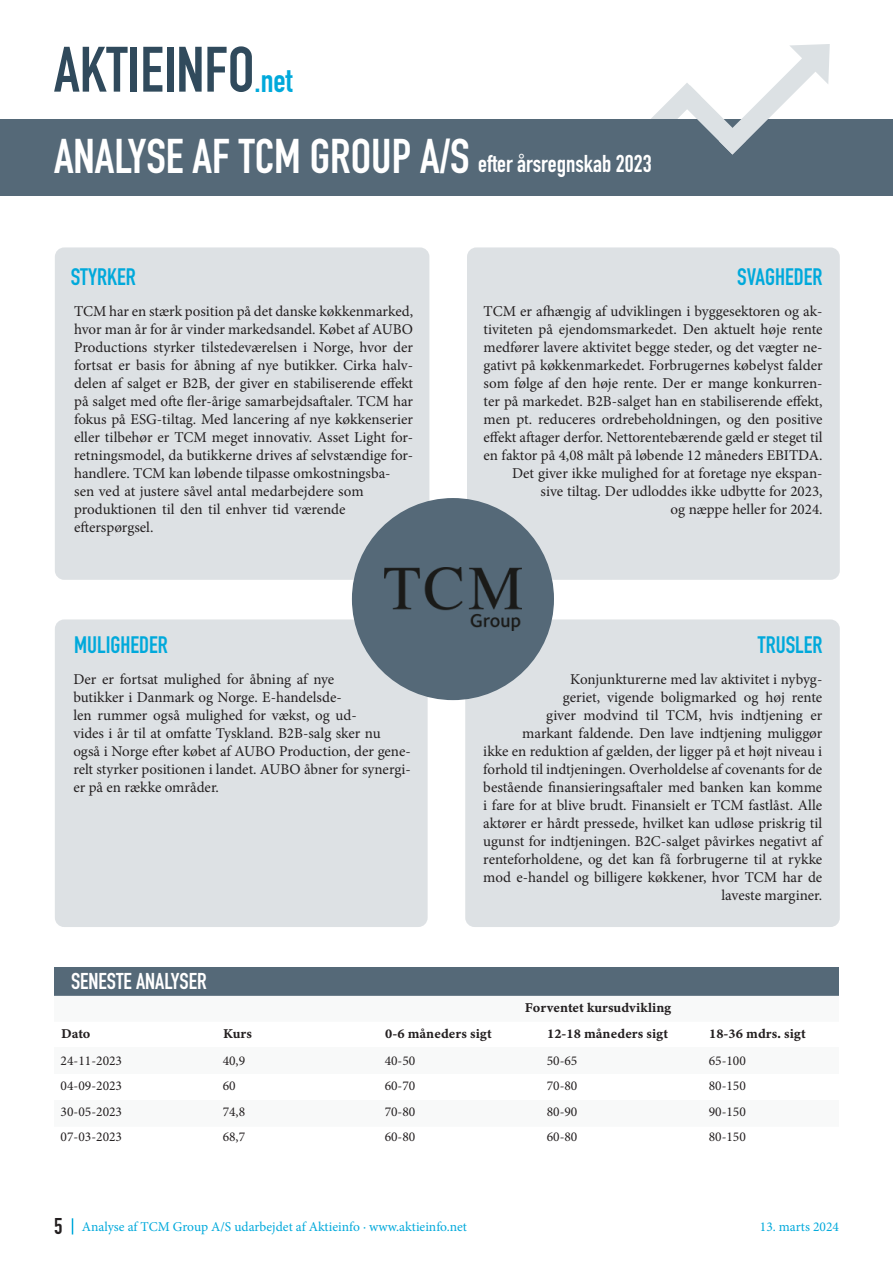
<style>
.page{position:relative;width:893px;height:1263px;background:#fff}
.page>*{position:absolute;margin:0;border:0;box-sizing:border-box;transform-origin:0 0}
.t1{font:700 63px "DIN Condensed";color:#304a5c}
.t2{font:700 48px "DIN Condensed";color:#fff}
.t3{font:700 24px "DIN Condensed";color:#fff}
.t4{font:700 23.4px "DIN Condensed";color:#00a9db}
.t5{font:700 22.5px "DIN Condensed";color:#fff}
.t6{font:700 22.5px "DIN Condensed";color:#231f20}
.t7{font:15px/18px "Minion Pro";color:#231f20}
.t8{font:13.5px "Minion Pro";color:#231f20}
.t9{font:13.5px "Minion Variable Concept";letter-spacing:.005em;color:#231f20}
.t10{font:13.5px "Minion Pro";color:#00a9db}
.s1{font-size:33px;color:#00a9db}
</style>
<div class="page">
<div style="left:0;top:119px;width:893px;height:77px;background:#556978"></div>
<svg style="left:651px;top:44px;width:179px;height:111px"></svg>
<svg style="left:72px;top:1218px;width:1px;height:16px"></svg>
<div style="left:55px;top:247px;width:374px;height:333px;background:#dde1e4;border-radius:9px"></div>
<div style="left:467px;top:247px;width:373px;height:333px;background:#dde1e4;border-radius:9px"></div>
<div style="left:55px;top:619px;width:373px;height:308px;background:#dde1e4;border-radius:9px"></div>
<div style="left:465px;top:619px;width:375px;height:308px;background:#dde1e4;border-radius:9px"></div>
<div style="left:352px;top:498px;width:202px;height:202px;background:#556978;border-radius:50%"></div>
<img style="left:384px;top:567px;width:138px;height:64px">
<div style="left:54px;top:967px;width:785px;height:28px;background:#556978"></div>
<div style="left:54px;top:995px;width:785px;height:27px;background:#f8f9f9"></div>
<div style="left:54px;top:1048px;width:785px;height:26px;background:#f8f9f9"></div>
<div style="left:54px;top:1100px;width:785px;height:26px;background:#f8f9f9"></div>
<p class="t1" style="left:54px;top:27px;width:240px">AKTIEINFO<span class="s1">.net</span></p>
<p class="t2" style="left:54px;top:124px;width:417px">ANALYSE AF TCM GROUP A/S</p>
<p class="t3" style="left:478px;top:148px;width:175px">efter årsregnskab 2023</p>
<p class="t4" style="left:71px;top:261px;width:67px">STYRKER</p>
<p class="t4" style="left:737px;top:261px;width:87px">SVAGHEDER</p>
<p class="t7" style="left:74px;top:302px;width:341px">TCM har en stærk position på det danske køkkenmarked, hvor man år for år vinder markedsandel. Købet af AUBO Productions styrker tilstedeværelsen i Norge, hvor der fortsat er basis for åbning af nye butikker. Cirka halv&shy;delen af salget er B2B, der giver en stabiliserende effekt på salget med ofte fler-årige samarbejdsaftaler. TCM har fokus på ESG-tiltag. Med lancering af nye køkkenserier eller tilbehør er TCM meget innovativ. Asset Light for&shy;retningsmodel, da butikkerne drives af selvstændige for&shy;handlere. TCM kan løbende tilpasse omkostningsba&shy;sen ved at justere såvel antal medarbejdere som produktionen til den til enhver tid værende efterspørgsel.</p>
<p class="t7" style="left:484px;top:302px;width:341px;text-align:right">TCM er afhængig af udviklingen i byggesektoren og ak&shy;tiviteten på ejendomsmarkedet. Den aktuelt høje rente medfører lavere aktivitet begge steder, og det vægter ne&shy;gativt på køkkenmarkedet. Forbrugernes købelyst falder som følge af den høje rente. Der er mange konkurren&shy;ter på markedet. B2B-salget han en stabiliserende effekt, men pt. reduceres ordrebeholdningen, og den positive effekt aftager derfor. Nettorentebærende gæld er steget til en faktor på 4,08 målt på løbende 12 måneders EBITDA.<br>Det giver ikke mulighed for at foretage nye ekspan-<br>sive tiltag. Der udloddes ikke udbytte for 2023,<br>og næppe heller for 2024.</p>
<p class="t4" style="left:74px;top:629px;width:95px">MULIGHEDER</p>
<p class="t4" style="left:758px;top:629px;width:66px">TRUSLER</p>
<p class="t7" style="left:73px;top:670px;width:339px">Der er fortsat mulighed for åbning af nye<br>butikker i Danmark og Norge. E-handelsde-<br>len rummer også mulighed for vækst, og ud-<br>vides i år til at omfatte Tyskland. B2B-salg sker nu også i Norge efter købet af AUBO Production, der gene&shy;relt styrker positionen i landet. AUBO åbner for synergi&shy;er på en række områder.</p>
<p class="t7" style="left:483px;top:670px;width:341px;text-align:right">Konjunkturerne med lav aktivitet i nybyg-<br>geriet, vigende boligmarked og høj rente<br>giver modvind til TCM, hvis indtjening er<br>markant faldende. Den lave indtjening muliggør<br>ikke en reduktion af gælden, der ligger på et højt niveau i forhold til indtjeningen. Overholdelse af covenants for de bestående finansieringsaftaler med banken kan komme i fare for at blive brudt. Finansielt er TCM fastlåst. Alle aktører er hårdt pressede, hvilket kan udløse priskrig til ugunst for indtjeningen. B2C-salget påvirkes negativt af renteforholdene, og det kan få forbrugerne til at rykke mod e-handel og billigere køkkener, hvor TCM har de laveste marginer.</p>
<p class="t5" style="left:71px;top:966px;width:137px">SENESTE ANALYSER</p>
<p class="t9" style="left:525px;top:998px;width:148px">Forventet kursudvikling</p>
<p class="t9" style="left:61px;top:1024px;width:31px">Dato</p>
<p class="t9" style="left:223px;top:1024px;width:30px">Kurs</p>
<p class="t9" style="left:385px;top:1024px;width:108px">0-6 måneders sigt</p>
<p class="t9" style="left:547px;top:1024px;width:122px">12-18 måneders sigt</p>
<p class="t9" style="left:709px;top:1024px;width:98px">18-36 mdrs. sigt</p>
<p class="t8" style="left:61px;top:1051px;width:63px">24-11-2023</p>
<p class="t8" style="left:223px;top:1051px;width:24px">40,9</p>
<p class="t8" style="left:385px;top:1051px;width:32px">40-50</p>
<p class="t8" style="left:547px;top:1051px;width:32px">50-65</p>
<p class="t8" style="left:709px;top:1051px;width:39px">65-100</p>
<p class="t8" style="left:61px;top:1077px;width:63px">04-09-2023</p>
<p class="t8" style="left:223px;top:1077px;width:14px">60</p>
<p class="t8" style="left:385px;top:1077px;width:32px">60-70</p>
<p class="t8" style="left:547px;top:1077px;width:32px">70-80</p>
<p class="t8" style="left:709px;top:1077px;width:39px">80-150</p>
<p class="t8" style="left:61px;top:1102px;width:63px">30-05-2023</p>
<p class="t8" style="left:223px;top:1102px;width:24px">74,8</p>
<p class="t8" style="left:385px;top:1102px;width:32px">70-80</p>
<p class="t8" style="left:547px;top:1102px;width:32px">80-90</p>
<p class="t8" style="left:709px;top:1102px;width:39px">90-150</p>
<p class="t8" style="left:61px;top:1128px;width:63px">07-03-2023</p>
<p class="t8" style="left:223px;top:1128px;width:24px">68,7</p>
<p class="t8" style="left:385px;top:1128px;width:32px">60-80</p>
<p class="t8" style="left:547px;top:1128px;width:32px">60-80</p>
<p class="t8" style="left:709px;top:1128px;width:39px">80-150</p>
<p class="t6" style="left:54px;top:1211px;width:10px">5</p>
<p class="t10" style="left:82px;top:1218px;width:387px">Analyse af TCM Group A/S udarbejdet af Aktieinfo ∙ www.aktieinfo.net</p>
<p class="t10" style="left:760px;top:1218px;width:81px">13. marts 2024</p>
</div>
